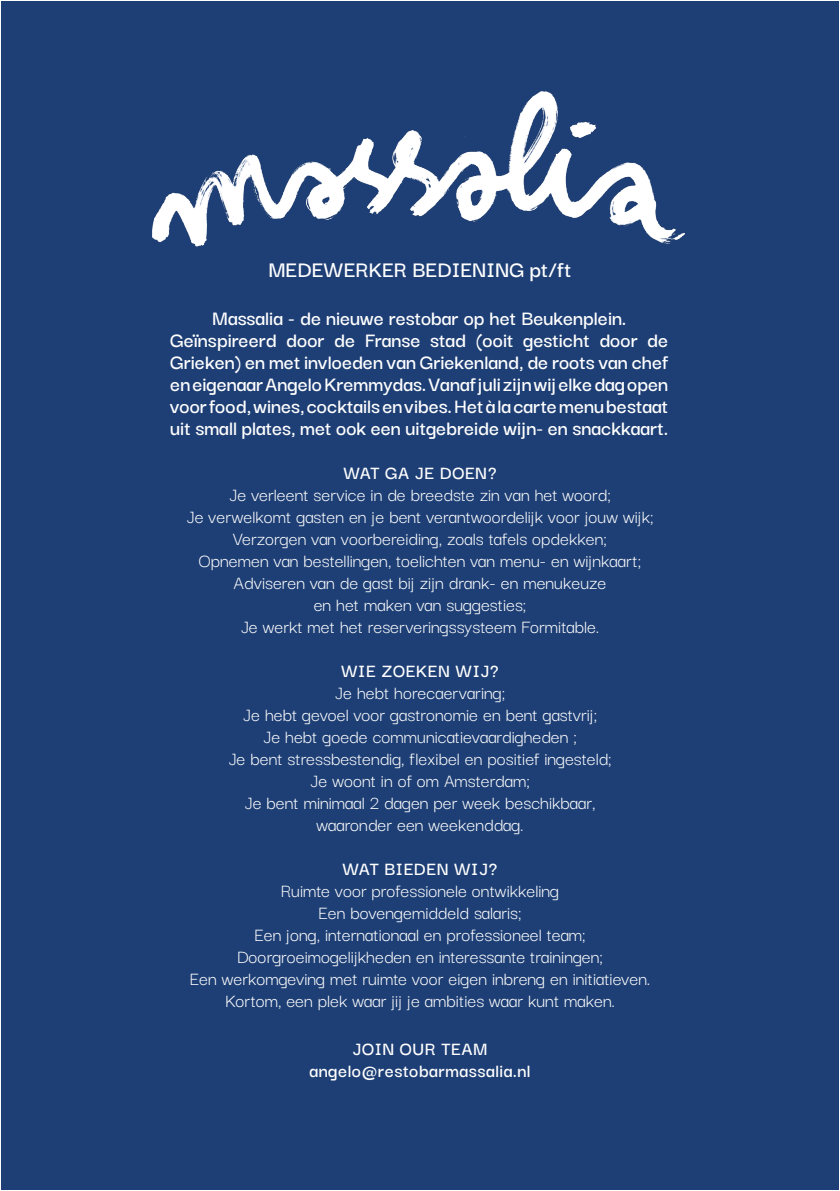
<style>
.page{position:relative;width:840px;height:1191px;background:#fff}
.page>*{position:absolute;margin:0;border:0;box-sizing:border-box;transform-origin:0 0}
.t1{font:600 24px "Darker Grotesque";color:#fff}
.t2{font:600 22px/22px "Darker Grotesque";color:#fff;text-align:justify}
.t3{font:20px/22px "Darker Grotesque";color:#fff;text-align:center}
.t4{font:600 20px "Darker Grotesque";letter-spacing:.025em;color:#fff}
</style>
<div class="page">
<div style="left:1px;top:1px;width:837px;height:1189px;background:#1e3f75"></div>
<img style="left:152px;top:91px;width:533px;height:156px">
<p class="t1" style="left:268px;top:255px;width:304px">MEDEWERKER BEDIENING pt/ft</p>
<p class="t2" style="left:212px;top:307px;width:415px">Massalia - de nieuwe restobar op het Beukenplein.</p>
<p class="t2" style="left:170px;top:329px;width:499px">Geïnspireerd door de Franse stad (ooit gesticht door de</p>
<p class="t2" style="left:170px;top:351px;width:499px">Grieken) en met invloeden van Griekenland, de roots van chef en eigenaar Angelo Kremmydas. Vanaf juli zijn wij elke dag open voor food, wines, cocktails en vibes. Het à la carte menu bestaat uit small plates, met ook een uitgebreide wijn- en snackkaart.</p>
<p class="t4" style="left:343px;top:461px;width:154px">WAT GA JE DOEN?</p>
<p class="t3" style="left:229px;top:483px;width:383px">Je verleent service in de breedste zin van het woord;</p>
<p class="t3" style="left:186px;top:505px;width:468px">Je verwelkomt gasten en je bent verantwoordelijk voor jouw wijk;</p>
<p class="t3" style="left:233px;top:527px;width:375px">Verzorgen van voorbereiding, zoals tafels opdekken;</p>
<p class="t3" style="left:199px;top:549px;width:443px">Opnemen van bestellingen, toelichten van menu- en wijnkaart;</p>
<p class="t3" style="left:233px;top:571px;width:374px">Adviseren van de gast bij zijn drank- en menukeuze en het maken van suggesties;</p>
<p class="t3" style="left:240px;top:615px;width:360px">Je werkt met het reserveringssysteem Formitable.</p>
<p class="t4" style="left:341px;top:659px;width:159px">WIE ZOEKEN WIJ?</p>
<p class="t3" style="left:335px;top:681px;width:171px">Je hebt horecaervaring;</p>
<p class="t3" style="left:243px;top:703px;width:355px">Je hebt gevoel voor gastronomie en bent gastvrij;</p>
<p class="t3" style="left:263px;top:725px;width:315px">Je hebt goede communicatievaardigheden ;</p>
<p class="t3" style="left:228px;top:747px;width:384px">Je bent stressbestendig, flexibel en positief ingesteld;</p>
<p class="t3" style="left:310px;top:769px;width:221px">Je woont in of om Amsterdam;</p>
<p class="t3" style="left:244px;top:791px;width:352px">Je bent minimaal 2 dagen per week beschikbaar, waaronder een weekenddag.</p>
<p class="t4" style="left:342px;top:857px;width:156px">WAT BIEDEN WIJ?</p>
<p class="t3" style="left:281px;top:879px;width:280px">Ruimte voor professionele ontwikkeling</p>
<p class="t3" style="left:318px;top:901px;width:204px">Een bovengemiddeld salaris;</p>
<p class="t3" style="left:254px;top:923px;width:332px">Een jong, internationaal en professioneel team;</p>
<p class="t3" style="left:237px;top:945px;width:367px">Doorgroeimogelijkheden en interessante trainingen;</p>
<p class="t3" style="left:190px;top:967px;width:461px">Een werkomgeving met ruimte voor eigen inbreng en initiatieven.</p>
<p class="t3" style="left:225px;top:989px;width:391px">Kortom, een plek waar jij je ambities waar kunt maken.</p>
<p class="t4" style="left:352px;top:1036px;width:136px">JOIN OUR TEAM</p>
<p class="t4" style="left:309px;top:1058px;width:222px">angelo@restobarmassalia.nl</p>
</div>
